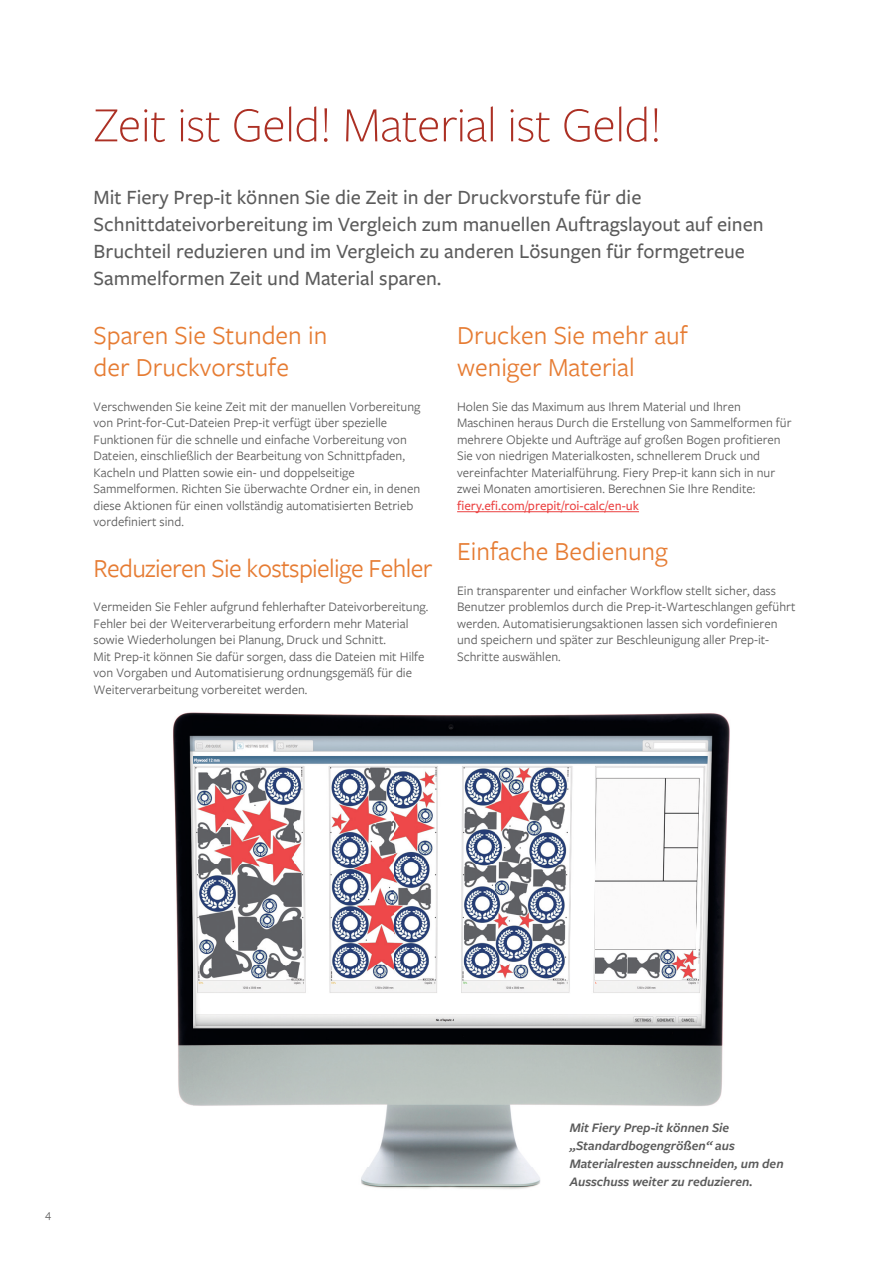
<style>
.page{position:relative;width:893px;height:1263px;background:#fff}
.page>*{position:absolute;margin:0;border:0;box-sizing:border-box;transform-origin:0 0}
.t1{font:300 51px "Freight Sans Pro";letter-spacing:-.01em;color:#ac3024}
.t2{font:27px/32.4px "Freight Sans Pro";color:#e67c33}
.t3{font:27px "Freight Sans Pro";letter-spacing:-.025em;color:#e67c33}
.t4{font:500 21px/27px "Freight Sans Pro";color:#5b5b5b}
.t5{font:13.5px/16.5px "Freight Sans Pro";color:#5b5b5b}
.t6{font:italic 600 13.5px/18px "Freight Sans Pro";color:#5b5b5b}
.t7{font:500 13.5px "Freight Sans Pro";color:#eb4141}
.t8{font:12px "Freight Sans Pro";color:#5b5b5b}
</style>
<div class="page">
<img style="left:173px;top:712px;width:557px;height:477px">
<hr style="left:457px;top:511px;width:182px;height:1px;background:#eb4141">
<h1 class="t1" style="left:94px;top:91px;width:570px">Zeit ist Geld! Material ist Geld!</h1>
<p class="t4" style="left:94px;top:183px;width:672px">Mit Fiery Prep-it können Sie die Zeit in der Druckvorstufe für die Schnittdateivorbereitung im Vergleich zum manuellen Auftragslayout auf einen Bruchteil reduzieren und im Vergleich zu anderen Lösungen für formgetreue Sammelformen Zeit und Material sparen.</p>
<h2 class="t2" style="left:94px;top:318px;width:235px">Sparen Sie Stunden in der Druckvorstufe</h2>
<p class="t5" style="left:94px;top:398px;width:328px">Verschwenden Sie keine Zeit mit der manuellen Vorbereitung von Print-for-Cut-Dateien Prep-it verfügt über spezielle Funktionen für die schnelle und einfache Vorbereitung von Dateien, einschließlich der Bearbeitung von Schnittpfaden, Kacheln und Platten sowie ein- und doppelseitige Sammelformen. Richten Sie überwachte Ordner ein, in denen diese Aktionen für einen vollständig automatisierten Betrieb vordefiniert sind.</p>
<h2 class="t3" style="left:94px;top:550px;width:340px">Reduzieren Sie kostspielige Fehler</h2>
<p class="t5" style="left:94px;top:598px;width:336px">Vermeiden Sie Fehler aufgrund fehlerhafter Dateivorbereitung.<br>Fehler bei der Weiterverarbeitung erfordern mehr Material sowie Wiederholungen bei Planung, Druck und Schnitt.<br>Mit Prep-it können Sie dafür sorgen, dass die Dateien mit Hilfe von Vorgaben und Automatisierung ordnungsgemäß für die Weiterverarbeitung vorbereitet werden.</p>
<h2 class="t2" style="left:457px;top:318px;width:232px">Drucken Sie mehr auf weniger Material</h2>
<p class="t5" style="left:457px;top:398px;width:336px">Holen Sie das Maximum aus Ihrem Material und Ihren Maschinen heraus Durch die Erstellung von Sammelformen für mehrere Objekte und Aufträge auf großen Bogen profitieren Sie von niedrigen Materialkosten, schnellerem Druck und vereinfachter Materialführung. Fiery Prep-it kann sich in nur zwei Monaten amortisieren. Berechnen Sie Ihre Rendite:</p>
<p class="t7" style="left:457px;top:496px;width:183px">fiery.efi.com/prepit/roi-calc/en-uk</p>
<h2 class="t2" style="left:457px;top:534px;width:212px">Einfache Bedienung</h2>
<p class="t5" style="left:457px;top:582px;width:340px">Ein transparenter und einfacher Workflow stellt sicher, dass Benutzer problemlos durch die Prep-it-Warteschlangen geführt werden. Automatisierungsaktionen lassen sich vordefinieren und speichern und später zur Beschleunigung aller Prep-it-Schritte auswählen.</p>
<p class="t8" style="left:45px;top:1206px;width:8px">4</p>
<p class="t6" style="left:570px;top:1118px;width:215px">Mit Fiery Prep-it können Sie „Standardbogengrößen“ aus<br>Materialresten ausschneiden, um den<br>Ausschuss weiter zu reduzieren.</p>
</div>
